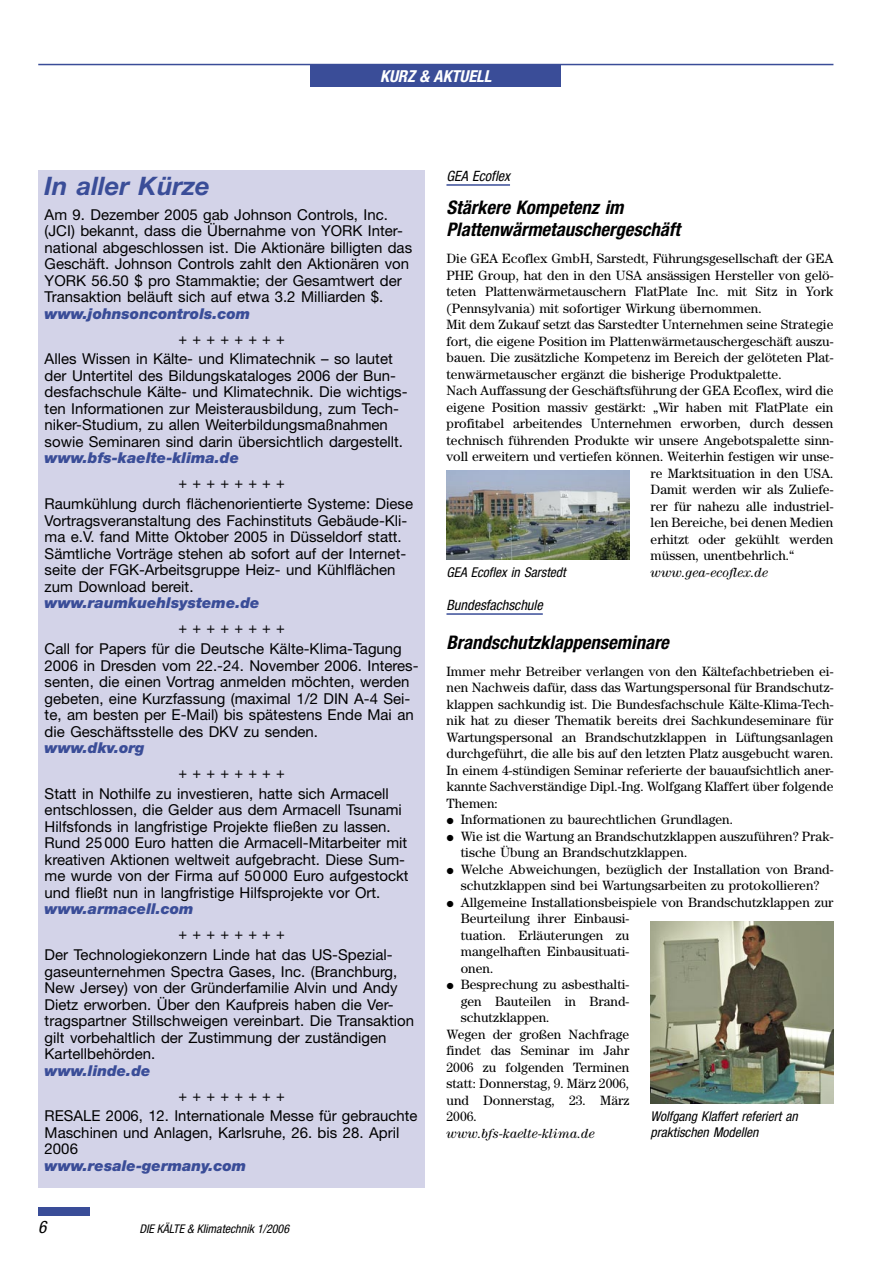
<style>
.page{position:relative;width:893px;height:1263px;background:#fff}
.page>*{position:absolute;margin:0;border:0;box-sizing:border-box;transform-origin:0 0}
.t1{font:italic 700 25.5px "Helvetica Neue LT Std";color:#3a4d98}
.KK_12b_Überschrift_4sp_2zeilig{font:italic 700 condensed 18.75px/22.5px "Helvetica Neue LT Std";color:#000}
.KK_12a_Überschrift_4sp_1zeilig{font:italic 700 condensed 18.75px "Helvetica Neue LT Std";color:#000}
.t2{font:italic condensed 17.25px "Helvetica Neue LT Std";color:#000}
.t3{font:italic 700 condensed 16.5px "Helvetica Neue LT Std";color:#fff}
.t4{font:15px/16.5px "Helvetica Neue LT Std";color:#000}
.t5{font:italic 900 15px "Helvetica Neue LT Std";color:#3a4d98}
.KK_11_Dachzeile_4sp_Linie{font:italic condensed 14.25px "Helvetica Neue LT Std";color:#000}
.KK_06_Grundtext_ohne_Einzug{font:13.5px/16.5px "Century Std";color:#000;text-align:justify}
.KK_09_Bildunterschrift{font:italic condensed 13.5px/15.8px "Helvetica Neue LT Std";color:#000}
.KK_06_Grundtext_ohne_Einzug-2{font:italic 13.5px "Century Std";color:#000}
.t6{font:italic condensed 12px "Helvetica Neue LT Std";color:#000}
.s1{font-weight:900;font-style:italic;color:#3a4d98}
</style>
<div class="page">
<div style="left:38px;top:1208px;width:51px;height:8px;background:#3a4d98"></div>
<div style="left:310px;top:65px;width:251px;height:22px;background:#3a4d98"></div>
<hr style="left:38px;top:64px;width:795px;height:1px;background:#3a4d98">
<img style="left:446px;top:471px;width:183px;height:88px">
<img style="left:651px;top:922px;width:182px;height:181px">
<div style="left:38px;top:170px;width:387px;height:1017px;background:#d3d3e8"></div>
<hr style="left:446px;top:184px;width:64px;height:2px;background:#3a4d98">
<hr style="left:446px;top:613px;width:97px;height:2px;background:#3a4d98">
<p class="t3" style="left:380px;top:66px;width:113px">KURZ &amp; AKTUELL</p>
<p class="t1" style="left:45px;top:170px;width:167px">In aller Kürze</p>
<p class="t4" style="left:45px;top:206px;width:369px">Am 9. Dezember 2005 gab Johnson Controls, Inc. (JCI) bekannt, dass die Übernahme von YORK Inter&shy;national abgeschlossen ist. Die Aktionäre billigten das Geschäft. Johnson Controls zahlt den Aktionären von YORK 56.50 $ pro Stammaktie; der Gesamtwert der Transaktion beläuft sich auf etwa 3.2 Milliarden $.</p>
<p class="t5" style="left:45px;top:304px;width:207px">www.johnsoncontrols.com</p>
<p class="t4" style="left:178px;top:330px;width:108px">+ + + + + + + +</p>
<p class="t4" style="left:45px;top:351px;width:364px">Alles Wissen in Kälte- und Klimatechnik – so lautet der Untertitel des Bildungskataloges 2006 der Bun&shy;desfachschule Kälte- und Klimatechnik. Die wichtigs&shy;ten Informationen zur Meisterausbildung, zum Tech&shy;niker-Studium, zu allen Weiterbildungsmaßnahmen sowie Seminaren sind darin übersichtlich dargestellt.</p>
<p class="t5" style="left:45px;top:449px;width:196px">www.bfs-kaelte-klima.de</p>
<p class="t4" style="left:178px;top:475px;width:108px">+ + + + + + + +</p>
<p class="t4" style="left:45px;top:495px;width:370px">Raumkühlung durch flächenorientierte Systeme: Diese Vortragsveranstaltung des Fachinstituts Gebäude-Kli&shy;ma e.V. fand Mitte Oktober 2005 in Düsseldorf statt.<br>Sämtliche Vorträge stehen ab sofort auf der Internet&shy;seite der FGK-Arbeitsgruppe Heiz- und Kühlflächen zum Download bereit.</p>
<p class="t5" style="left:45px;top:594px;width:217px">www.raumkuehlsysteme.de</p>
<p class="t4" style="left:178px;top:619px;width:108px">+ + + + + + + +</p>
<p class="t4" style="left:45px;top:640px;width:375px">Call for Papers für die Deutsche Kälte-Klima-Tagung 2006 in Dresden vom 22.-24. November 2006. Interes&shy;senten, die einen Vortrag anmelden möchten, werden gebeten, eine Kurzfassung (maximal 1/2 DIN A-4 Sei&shy;te, am besten per E-Mail) bis spätestens Ende Mai an die Geschäftsstelle des DKV zu senden.</p>
<p class="t5" style="left:45px;top:738px;width:102px">www.dkv.org</p>
<p class="t4" style="left:178px;top:764px;width:108px">+ + + + + + + +</p>
<p class="t4" style="left:45px;top:785px;width:365px">Statt in Nothilfe zu investieren, hatte sich Armacell entschlossen, die Gelder aus dem Armacell Tsunami Hilfsfonds in langfristige Projekte fließen zu lassen.<br>Rund 25 000 Euro hatten die Armacell-Mitarbeiter mit kreativen Aktionen weltweit aufgebracht. Diese Sum&shy;me wurde von der Firma auf 50 000 Euro aufgestockt und fließt nun in langfristige Hilfsprojekte vor Ort. <span class="s1">www.armacell.com</span></p>
<p class="t4" style="left:178px;top:925px;width:108px">+ + + + + + + +</p>
<p class="t4" style="left:45px;top:946px;width:371px">Der Technologiekonzern Linde hat das US-Spezial&shy;gaseunternehmen Spectra Gases, Inc. (Branchburg, New Jersey) von der Gründerfamilie Alvin und Andy Dietz erworben. Über den Kaufpreis haben die Ver&shy;tragspartner Stillschweigen vereinbart. Die Transaktion gilt vorbehaltlich der Zustimmung der zuständigen Kartellbehörden.</p>
<p class="t5" style="left:45px;top:1061px;width:107px">www.linde.de</p>
<p class="t4" style="left:178px;top:1087px;width:108px">+ + + + + + + +</p>
<p class="t4" style="left:45px;top:1107px;width:374px">RESALE 2006, 12. Internationale Messe für gebrauchte<br>Maschinen und Anlagen, Karlsruhe, 26. bis 28. April<br>2006</p>
<p class="t5" style="left:45px;top:1156px;width:203px">www.resale-germany.com</p>
<p class="t2" style="left:38px;top:1217px;width:10px">6</p>
<p class="t6" style="left:139px;top:1222px;width:151px">DIE KÄLTE &amp; Klimatechnik 1/2006</p>
<p class="KK_11_Dachzeile_4sp_Linie" style="left:446px;top:168px;width:65px">GEA Ecoflex</p>
<p class="KK_12b_Überschrift_4sp_2zeilig" style="left:446px;top:196px;width:235px">Stärkere Kompetenz im<br>Plattenwärmetauschergeschäft</p>
<p class="KK_06_Grundtext_ohne_Einzug" style="left:446px;top:250px;width:388px">Die GEA Ecoflex GmbH, Sarstedt, Führungsgesellschaft der GEA PHE Group, hat den in den USA ansässigen Hersteller von gelö&shy;teten Plattenwärmetauschern FlatPlate Inc. mit Sitz in York (Pennsylvania) mit sofortiger Wirkung übernommen.</p>
<p class="KK_06_Grundtext_ohne_Einzug" style="left:446px;top:316px;width:388px">Mit dem Zukauf setzt das Sarstedter Unternehmen seine Strategie fort, die eigene Position im Plattenwärmetauschergeschäft auszu&shy;bauen. Die zusätzliche Kompetenz im Bereich der gelöteten Plat&shy;tenwärmetauscher ergänzt die bisherige Produktpalette.</p>
<p class="KK_06_Grundtext_ohne_Einzug" style="left:446px;top:382px;width:388px">Nach Auffassung der Geschäftsführung der GEA Ecoflex, wird die</p>
<p class="KK_06_Grundtext_ohne_Einzug" style="left:446px;top:399px;width:388px">eigene Position massiv gestärkt: „Wir haben mit FlatPlate ein</p>
<p class="KK_06_Grundtext_ohne_Einzug" style="left:446px;top:415px;width:388px">profitabel arbeitendes Unternehmen erworben, durch dessen</p>
<p class="KK_06_Grundtext_ohne_Einzug" style="left:446px;top:432px;width:388px">technisch führenden Produkte wir unsere Angebotspalette sinn-</p>
<p class="KK_06_Grundtext_ohne_Einzug" style="left:446px;top:448px;width:388px">voll erweitern und vertiefen können. Weiterhin festigen wir unse-</p>
<p class="KK_06_Grundtext_ohne_Einzug" style="left:651px;top:465px;width:184px">re Marktsituation in den USA.</p>
<p class="KK_06_Grundtext_ohne_Einzug" style="left:651px;top:481px;width:184px">Damit werden wir als Zuliefe-</p>
<p class="KK_06_Grundtext_ohne_Einzug" style="left:651px;top:498px;width:184px">rer für nahezu alle industriel-</p>
<p class="KK_06_Grundtext_ohne_Einzug" style="left:651px;top:514px;width:184px">len Bereiche, bei denen Medien</p>
<p class="KK_06_Grundtext_ohne_Einzug" style="left:651px;top:531px;width:184px">erhitzt oder gekühlt werden</p>
<p class="KK_06_Grundtext_ohne_Einzug" style="left:651px;top:547px;width:145px">müssen, unentbehrlich.“</p>
<p class="KK_09_Bildunterschrift" style="left:446px;top:565px;width:121px">GEA Ecoflex in Sarstedt</p>
<p class="KK_06_Grundtext_ohne_Einzug-2" style="left:651px;top:564px;width:119px">www.gea-ecoflex.de</p>
<p class="KK_11_Dachzeile_4sp_Linie" style="left:446px;top:597px;width:98px">Bundesfachschule</p>
<p class="KK_12a_Überschrift_4sp_1zeilig" style="left:446px;top:631px;width:224px">Brandschutzklappenseminare</p>
<p class="KK_06_Grundtext_ohne_Einzug" style="left:446px;top:663px;width:388px">Immer mehr Betreiber verlangen von den Kältefachbetrieben ei&shy;nen Nachweis dafür, dass das Wartungspersonal für Brandschutz&shy;klappen sachkundig ist. Die Bundesfachschule Kälte-Klima-Tech&shy;nik hat zu dieser Thematik bereits drei Sachkundeseminare für Wartungspersonal an Brandschutzklappen in Lüftungsanlagen durchgeführt, die alle bis auf den letzten Platz ausgebucht waren.<br>In einem 4-stündigen Seminar referierte der bauaufsichtlich aner&shy;kannte Sachverständige Dipl.-Ing. Wolfgang Klaffert über folgende Themen:</p>
<p class="KK_06_Grundtext_ohne_Einzug" style="left:446px;top:811px;width:288px">● Informationen zu baurechtlichen Grundlagen.</p>
<p class="KK_06_Grundtext_ohne_Einzug" style="left:461px;top:828px;width:374px;text-indent:-14px">● Wie ist die Wartung an Brandschutzklappen auszuführen? Prak&shy;tische Übung an Brandschutzklappen.</p>
<p class="KK_06_Grundtext_ohne_Einzug" style="left:446px;top:861px;width:388px;text-align:center">● Welche Abweichungen, bezüglich der Installation von Brand&shy;schutzklappen sind bei Wartungsarbeiten zu protokollieren?</p>
<p class="KK_06_Grundtext_ohne_Einzug" style="left:461px;top:894px;width:374px;text-align:left;text-indent:-14px">● Allgemeine Installationsbeispiele von Brandschutzklappen zur<br>Beurteilung ihrer Einbausi-<br>tuation. Erläuterungen zu<br>mangelhaften Einbausituati-<br>onen.</p>
<p class="KK_06_Grundtext_ohne_Einzug" style="left:461px;top:976px;width:170px;text-indent:-14px">● Besprechung zu asbesthalti&shy;gen Bauteilen in Brand&shy;schutzklappen.</p>
<p class="KK_06_Grundtext_ohne_Einzug" style="left:446px;top:1026px;width:184px">Wegen der großen Nachfrage findet das Seminar im Jahr 2006 zu folgenden Terminen statt: Donnerstag, 9. März 2006, und Donnerstag, 23. März 2006.</p>
<p class="KK_06_Grundtext_ohne_Einzug-2" style="left:446px;top:1125px;width:150px">www.bfs-kaelte-klima.de</p>
<p class="KK_09_Bildunterschrift" style="left:651px;top:1109px;width:149px">Wolfgang Klaffert referiert an praktischen Modellen</p>
</div>
